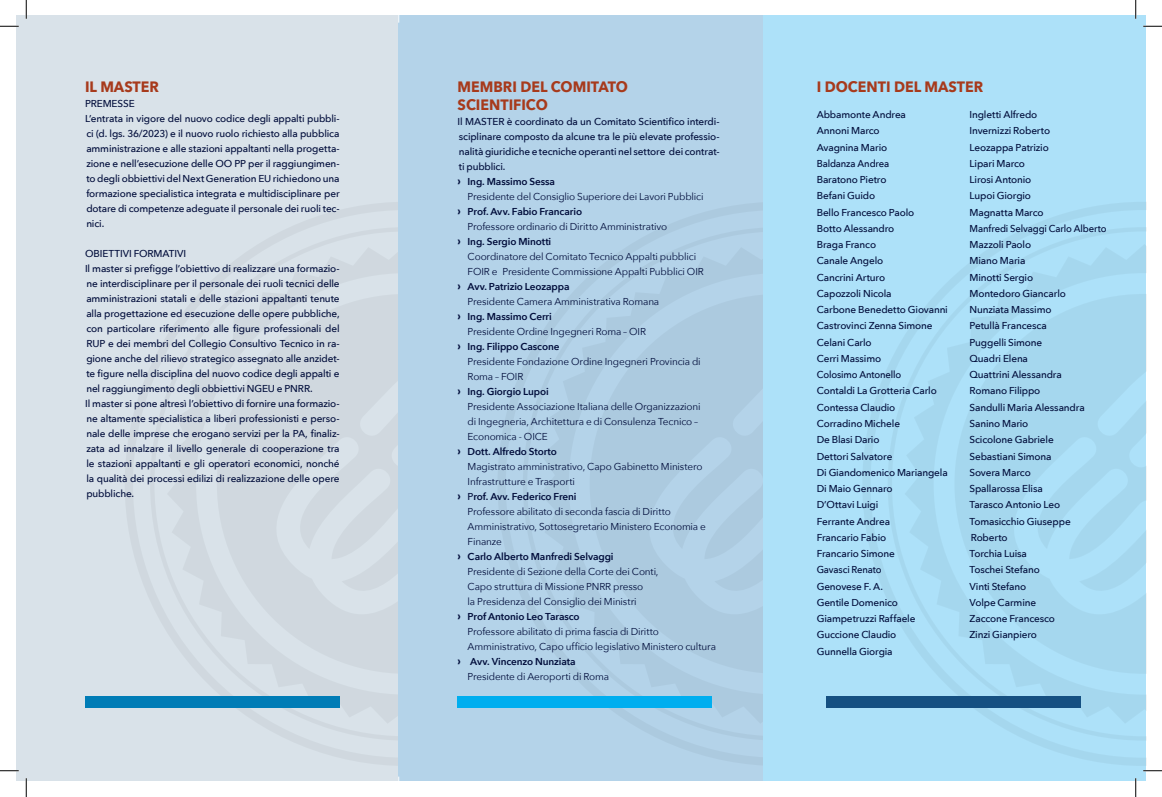
<style>
.page{position:relative;width:1162px;height:797px;background:#fff}
.page>*{position:absolute;margin:0;border:0;box-sizing:border-box;transform-origin:0 0}
.t1{font:700 15px/18px "Avenir Next";color:#a73a1c;scale:.95 1}
.t2{font:500 10px/16.2px "Avenir Next";letter-spacing:-.015em;color:#000c3a}
.t3{font:10px "Avenir Next";letter-spacing:-.015em;color:#000c3a}
.t4{font:600 10px "Avenir Next";letter-spacing:-.01em;color:#000c3a}
.s1{font-family:"Zurich Bold Condensed BT";font-weight:400;font-size:12.5px}
.s2{font-weight:500}
</style>
<div class="page">
<div style="left:16px;top:16px;width:382px;height:765px;background:#d9e2e9"></div>
<div style="left:85px;top:695px;width:254px;height:12px;background:#007cb6"></div>
<div style="left:399px;top:16px;width:372px;height:765px;background:#b4d3e9"></div>
<div style="left:457px;top:695px;width:255px;height:12px;background:#00aeef"></div>
<div style="left:763px;top:16px;width:383px;height:765px;background:#ade1f9"></div>
<svg style="left:829px;top:202px;width:317px;height:579px"></svg>
<svg style="left:887px;top:227px;width:259px;height:513px"></svg>
<svg style="left:904px;top:244px;width:242px;height:479px;fill:#a5d7ee"></svg>
<div style="left:826px;top:695px;width:254px;height:12px;background:#155082"></div>
<svg style="left:0;top:25px;width:19px;height:2px"></svg>
<svg style="left:1143px;top:25px;width:19px;height:2px"></svg>
<svg style="left:0;top:770px;width:19px;height:1px"></svg>
<svg style="left:1143px;top:770px;width:19px;height:1px"></svg>
<svg style="left:25px;top:0;width:2px;height:19px"></svg>
<svg style="left:25px;top:778px;width:2px;height:19px"></svg>
<svg style="left:1135px;top:0;width:1px;height:19px"></svg>
<svg style="left:1135px;top:778px;width:1px;height:19px"></svg>
<h1 class="t1" style="left:85px;top:78px;width:79px">IL MASTER</h1>
<p class="t2" style="left:85px;top:96px;width:256px;line-height:15px">PREMESSE<br>L’entrata in vigore del nuovo codice degli appalti pubbli&shy;ci (d. lgs. 36/2023) e il nuovo ruolo richiesto alla pubblica amministrazione e alle stazioni appaltanti nella progetta&shy;zione e nell’esecuzione delle OO PP per il raggiungimen&shy;to degli obbiettivi del Next Generation EU richiedono una formazione specialistica integrata e multidisciplinare per dotare di competenze adeguate il personale dei ruoli tec&shy;nici.</p>
<p class="t2" style="left:85px;top:246px;width:256px;line-height:15px">OBIETTIVI FORMATIVI<br>Il master si prefigge l’obiettivo di realizzare una formazio&shy;ne interdisciplinare per il personale dei ruoli tecnici delle amministrazioni statali e delle stazioni appaltanti tenute alla progettazione ed esecuzione delle opere pubbliche, con particolare riferimento alle figure professionali del RUP e dei membri del Collegio Consultivo Tecnico in ra&shy;gione anche del rilievo strategico assegnato alle anzidet&shy;te figure nella disciplina del nuovo codice degli appalti e nel raggiungimento degli obbiettivi NGEU e PNRR.<br>Il master si pone altresì l’obiettivo di fornire una formazio&shy;ne altamente specialistica a liberi professionisti e perso&shy;nale delle imprese che erogano servizi per la PA, finaliz&shy;zata ad innalzare il livello generale di cooperazione tra le stazioni appaltanti e gli operatori economici, nonché la qualità dei processi edilizi di realizzazione delle opere pubbliche.</p>
<h1 class="t1" style="left:457px;top:78px;width:181px">MEMBRI DEL COMITATO<br>SCIENTIFICO</h1>
<p class="t2" style="left:457px;top:113px;width:263px">Il MASTER è coordinato da un Comitato Scientifico interdi-</p>
<p class="t2" style="left:459px;top:128px;width:262px">sciplinare composto da alcune tra le più elevate professio-</p>
<p class="t2" style="left:459px;top:143px;width:262px">nalità giuridiche e tecniche operanti nel settore dei contrat-</p>
<p class="t2" style="left:459px;top:158px;width:48px">ti pubblici.</p>
<p class="t4" style="left:457px;top:173px;width:99px"><span class="s1">›</span> Ing. Massimo Sessa</p>
<p class="t3" style="left:467px;top:188px;width:237px">Presidente del Consiglio Superiore dei Lavori Pubblici</p>
<p class="t4" style="left:457px;top:203px;width:126px"><span class="s1">›</span> Prof. Avv. Fabio Francario</p>
<p class="t3" style="left:467px;top:218px;width:201px">Professore ordinario di Diritto Amministrativo</p>
<p class="t4" style="left:457px;top:233px;width:95px"><span class="s1">›</span> Ing. Sergio Minotti</p>
<p class="t3" style="left:467px;top:248px;width:230px">Coordinatore del Comitato Tecnico Appalti pubblici</p>
<p class="t3" style="left:467px;top:263px;width:238px">FOIR e Presidente Commissione Appalti Pubblici OIR</p>
<p class="t4" style="left:457px;top:278px;width:113px"><span class="s1">›</span> Avv. Patrizio Leozappa</p>
<p class="t3" style="left:467px;top:293px;width:193px">Presidente Camera Amministrativa Romana</p>
<p class="t4" style="left:457px;top:308px;width:96px"><span class="s1">›</span> Ing. Massimo Cerri</p>
<p class="t3" style="left:467px;top:323px;width:180px">Presidente Ordine Ingegneri Roma – OIR</p>
<p class="t4" style="left:457px;top:338px;width:103px"><span class="s1">›</span> Ing. Filippo Cascone</p>
<p class="t3" style="left:467px;top:353px;width:235px">Presidente Fondazione Ordine Ingegneri Provincia di</p>
<p class="t3" style="left:467px;top:368px;width:57px">Roma – FOIR</p>
<p class="t4" style="left:457px;top:383px;width:93px"><span class="s1">›</span> Ing. Giorgio Lupoi</p>
<p class="t3" style="left:467px;top:398px;width:234px">Presidente Associazione Italiana delle Organizzazioni</p>
<p class="t3" style="left:467px;top:413px;width:232px">di Ingegneria, Architettura e di Consulenza Tecnico –</p>
<p class="t3" style="left:467px;top:428px;width:82px">Economica - OICE</p>
<p class="t4" style="left:457px;top:443px;width:101px"><span class="s1">›</span> Dott. Alfredo Storto</p>
<p class="t3" style="left:467px;top:458px;width:236px">Magistrato amministrativo, Capo Gabinetto Ministero</p>
<p class="t3" style="left:467px;top:473px;width:109px">Infrastrutture e Trasporti</p>
<p class="t4" style="left:457px;top:488px;width:120px"><span class="s1">›</span> <span class="s2">P</span>rof. Avv. Federico Freni</p>
<p class="t3" style="left:467px;top:503px;width:205px">Professore abilitato di seconda fascia di Diritto</p>
<p class="t3" style="left:467px;top:518px;width:240px">Amministrativo, Sottosegretario Ministero Economia e</p>
<p class="t3" style="left:467px;top:533px;width:36px">Finanze</p>
<p class="t4" style="left:457px;top:548px;width:157px"><span class="s1">›</span> Carlo Alberto Manfredi Selvaggi</p>
<p class="t3" style="left:467px;top:563px;width:192px">Presidente di Sezione della Corte dei Conti,</p>
<p class="t3" style="left:467px;top:578px;width:177px">Capo struttura di Missione PNRR presso</p>
<p class="t3" style="left:467px;top:593px;width:171px">la Presidenza del Consiglio dei Ministri</p>
<p class="t4" style="left:457px;top:608px;width:124px"><span class="s1">›</span> Prof Antonio Leo Tarasco</p>
<p class="t3" style="left:467px;top:623px;width:193px">Professore abilitato di prima fascia di Diritto</p>
<p class="t3" style="left:467px;top:638px;width:250px">Amministrativo, Capo ufficio legislativo Ministero cultura</p>
<p class="t4" style="left:457px;top:653px;width:120px"><span class="s1">›</span> Avv. Vincenzo Nunziata</p>
<p class="t3" style="left:467px;top:668px;width:143px">Presidente di Aeroporti di Roma</p>
<h1 class="t1" style="left:816px;top:78px;width:177px">I DOCENTI DEL MASTER</h1>
<p class="t2" style="left:816px;top:106px;width:133px">Abbamonte Andrea<br>Annoni Marco<br>Avagnina Mario<br>Baldanza Andrea<br>Baratono Pietro<br>Befani Guido<br>Bello Francesco Paolo<br>Botto Alessandro<br>Braga Franco<br>Canale Angelo<br>Cancrini Arturo<br>Capozzoli Nicola<br>Carbone Benedetto Giovanni<br>Castrovinci Zenna Simone<br>Celani Carlo<br>Cerri Massimo<br>Colosimo Antonello<br>Contaldi La Grotteria Carlo<br>Contessa Claudio<br>Corradino Michele<br>De Blasi Dario<br>Dettori Salvatore<br>Di Giandomenico Mariangela<br>Di Maio Gennaro<br>D’Ottavi Luigi<br>Ferrante Andrea<br>Francario Fabio<br>Francario Simone<br>Gavasci Renato<br>Genovese F. A.<br>Gentile Domenico<br>Giampetruzzi Raffaele<br>Guccione Claudio<br>Gunnella Giorgia</p>
<p class="t2" style="left:969px;top:106px;width:139px">Ingletti Alfredo<br>Invernizzi Roberto<br>Leozappa Patrizio<br>Lipari Marco<br>Lirosi Antonio<br>Lupoi Giorgio<br>Magnatta Marco<br>Manfredi Selvaggi Carlo Alberto<br>Mazzoli Paolo<br>Miano Maria<br>Minotti Sergio<br>Montedoro Giancarlo<br>Nunziata Massimo<br>Petullà Francesca<br>Puggelli Simone<br>Quadri Elena<br>Quattrini Alessandra<br>Romano Filippo<br>Sandulli Maria Alessandra<br>Sanino Mario<br>Scicolone Gabriele<br>Sebastiani Simona<br>Sovera Marco<br>Spallarossa Elisa<br>Tarasco Antonio Leo<br>Tomasicchio Giuseppe<br>Roberto<br>Torchia Luisa<br>Toschei Stefano<br>Vinti Stefano<br>Volpe Carmine<br>Zaccone Francesco<br>Zinzi Gianpiero</p>
</div>
